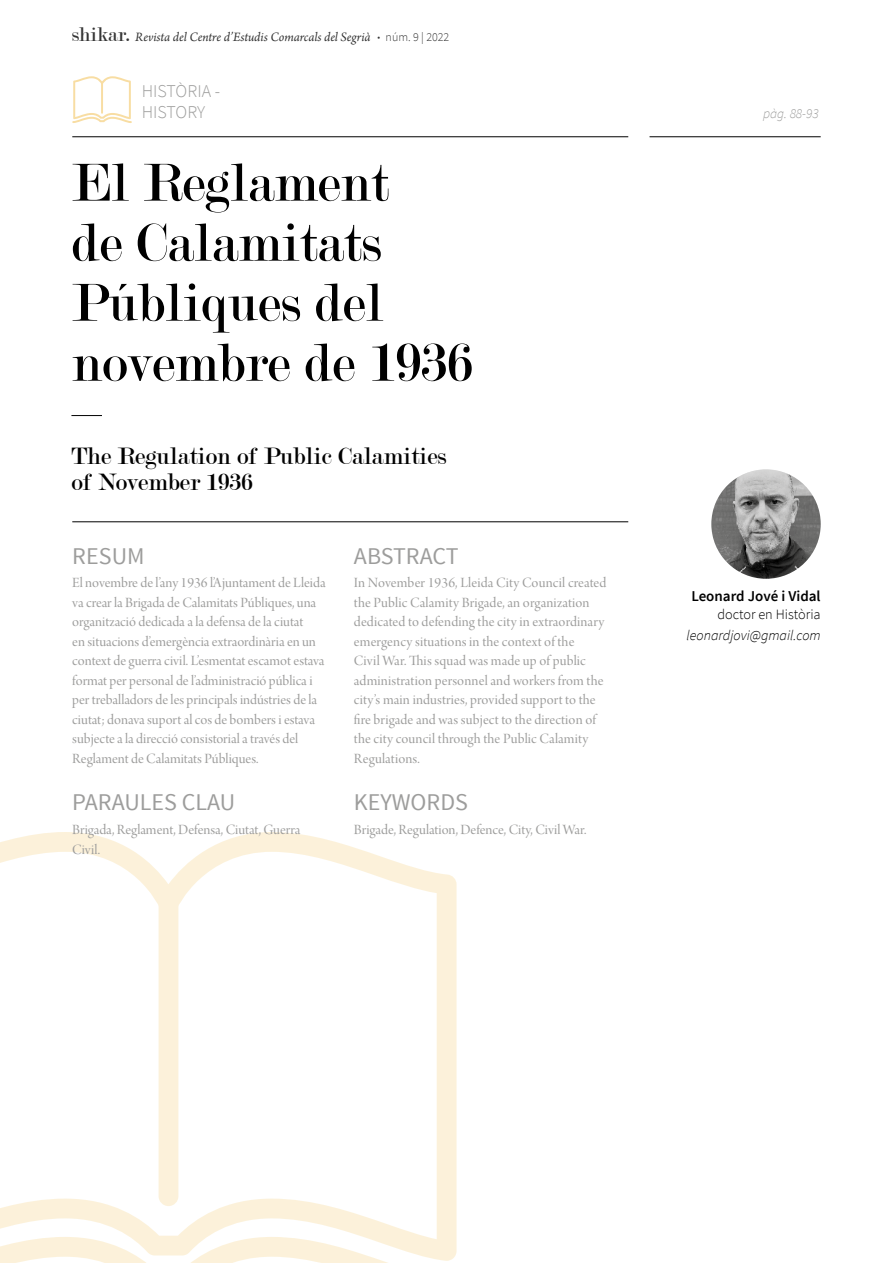
<style>
.page{position:relative;width:893px;height:1263px;background:#fff}
.page>*{position:absolute;margin:0;border:0;box-sizing:border-box;transform-origin:0 0}
.t1{font:57px/60px "Modern";color:#000}
.t2{font:25.5px/25.5px "Modern";color:#000}
.t3{font:24px "Source Sans Pro";color:#9d9d9c}
.t4{font:300 18px/21px "Source Sans Pro";color:#9d9d9c}
.t5{font:15px/19.5px "Arno Pro Display";letter-spacing:.005em;color:#9d9d9c}
.t6{font:600 15px "Source Sans Pro";color:#000}
.t7{font:italic 300 14.25px "Source Sans Pro";color:#000}
.t8{font:300 14.25px "Source Sans Pro";color:#000}
.t9{font:italic 13.5px "Arno Pro";color:#000}
.t10{font:italic 300 13.5px "Source Sans Pro";color:#9d9d9c}
.s1{font-family:"Modern";font-style:normal;font-size:21px}
.s2{font-family:"Source Sans Pro";font-style:normal;font-size:9px}
.s3{font-family:"Source Sans Pro";font-weight:300;font-style:normal;font-size:12px}
</style>
<div class="page">
<svg style="left:0;top:832px;width:457px;height:405px"></svg>
<svg style="left:0;top:1237px;width:457px;height:26px"></svg>
<div style="left:159px;top:885px;width:19px;height:321px;background:#fcf1da;border-radius:10px"></div>
<svg style="left:72px;top:76px;width:60px;height:47px"></svg>
<hr style="left:101px;top:82px;width:2px;height:32px;background:#f1bc47">
<hr style="left:71px;top:415px;width:31px;height:1px;background:#000">
<hr style="left:72px;top:136px;width:556px;height:1px;background:#000">
<hr style="left:72px;top:521px;width:556px;height:1px;background:#000">
<hr style="left:649px;top:136px;width:172px;height:1px;background:#000">
<img style="left:711px;top:469px;width:110px;height:110px;border-radius:55px">
<p class="t9" style="left:71px;top:29px;width:379px"><span class="s1">shikar.</span> Revista del Centre d’Estudis Comarcals del Segrià <span class="s2">•</span> <span class="s3">núm. 9 | 2022</span></p>
<p class="t4" style="left:142px;top:81px;width:80px">HISTÒRIA -<br>HISTORY</p>
<h1 class="t1" style="left:71px;top:153px;width:403px">El Reglament<br>de Calamitats<br>Públiques del novembre de 1936</h1>
<h2 class="t2" style="left:71px;top:444px;width:376px">The Regulation of Public Calamities of November 1936</h2>
<h3 class="t3" style="left:72px;top:541px;width:74px">RESUM</h3>
<p class="t5" style="left:72px;top:574px;width:255px">El novembre de l’any 1936 l’Ajuntament de Lleida va crear la Brigada de Calamitats Públiques, una organització dedicada a la defensa de la ciutat<br>en situacions d’emergència extraordinària en un context de guerra civil. L’esmentat escamot estava format per personal de l’administració pública i per treballadors de les principals indústries de la ciutat; donava suport al cos de bombers i estava subjecte a la direcció consistorial a través del Reglament de Calamitats Públiques.</p>
<h3 class="t3" style="left:72px;top:787px;width:165px">PARAULES CLAU</h3>
<p class="t5" style="left:72px;top:821px;width:230px">Brigada, Reglament, Defensa, Ciutat, Guerra<br>Civil.</p>
<h3 class="t3" style="left:354px;top:541px;width:106px">ABSTRACT</h3>
<p class="t5" style="left:354px;top:574px;width:254px">In November 1936, Lleida City Council created the Public Calamity Brigade, an organization dedicated to defending the city in extraordinary emergency situations in the context of the<br>Civil War. This squad was made up of public administration personnel and workers from the city’s main industries, provided support to the fire brigade and was subject to the direction of the city council through the Public Calamity Regulations.</p>
<h3 class="t3" style="left:354px;top:787px;width:116px">KEYWORDS</h3>
<p class="t5" style="left:354px;top:821px;width:234px">Brigade, Regulation, Defence, City, Civil War.</p>
<p class="t10" style="left:763px;top:106px;width:57px">pàg. 88-93</p>
<p class="t6" style="left:691px;top:586px;width:131px">Leonard Jové i Vidal</p>
<p class="t8" style="left:717px;top:605px;width:105px">doctor en Història</p>
<p class="t7" style="left:687px;top:626px;width:136px">leonardjovi@gmail.com</p>
</div>
